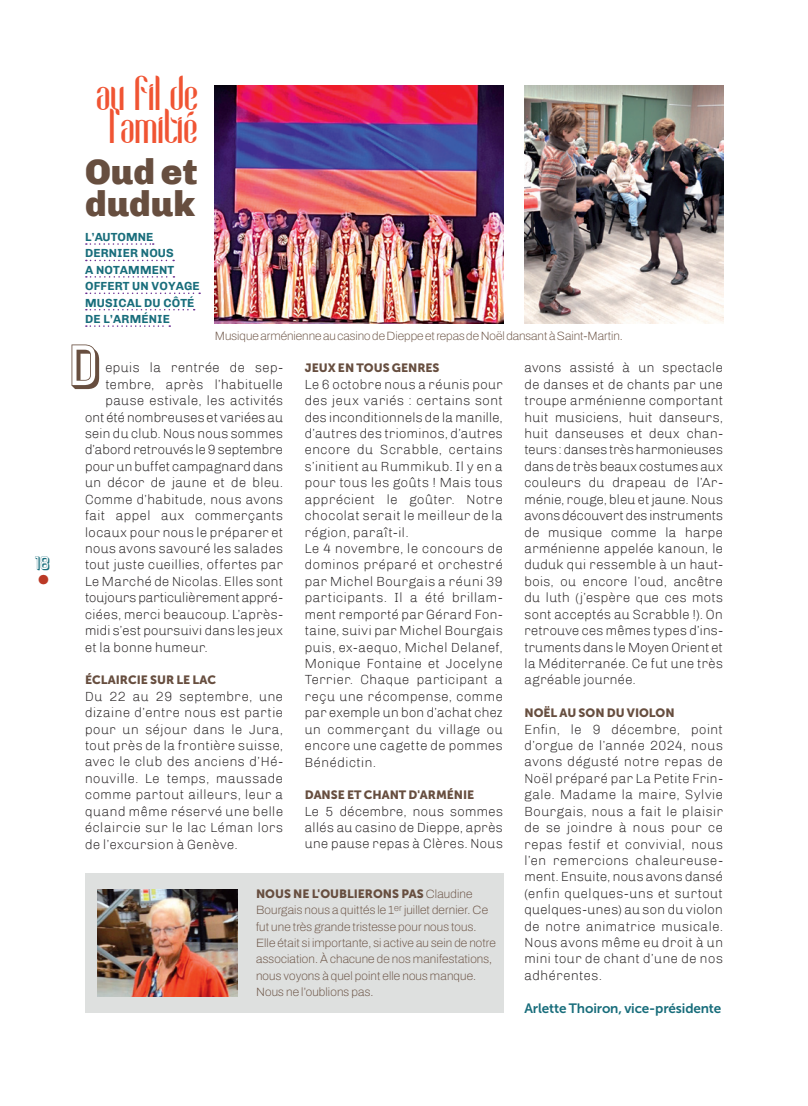
<style>
.page{position:relative;width:808px;height:1106px;background:#fff}
.page>*{position:absolute;margin:0;border:0;box-sizing:border-box;transform-origin:0 0}
.t1{font:67.5px "Forgotten Futurist Shadow";color:#674e3f}
.t2{font:700 39px/32.8px "Coco";letter-spacing:-.01em;color:#f05433;text-align:center}
.t3{font:900 36px/32.8px "Chivo";color:#674e3f}
.t4{font:800 30px "Gill Sans MT Pro";color:#bb3925}
.t5{font:21px "Forgotten Futurist Shadow";color:#186d7b}
.t6{font:300 13.5px/16.4px "Chivo";letter-spacing:.005em;color:#231f20;text-align:justify}
.t7{font:300 13.5px "Chivo";letter-spacing:-.025em;color:#231f20}
.t8{font:300 13.5px "Chivo";letter-spacing:-.02em;color:#231f20}
.t9{font:13.5px "Museo Sans 700";letter-spacing:-.01em;color:#186d7b}
.t10{font:100 12px/16.4px "Archivo";letter-spacing:.01em;color:#674e3f}
.t11{font:12px "Museo Sans 900";color:#674e3f}
.t12{font:700 12px/16.4px "Chivo";letter-spacing:.01em;color:#186d7b}
.s1{font-family:"Archivo";font-weight:100}
</style>
<div class="page">
<div style="left:85px;top:873px;width:418px;height:139px;background:#dee0df"></div>
<svg style="left:86px;top:243px;width:68px;height:2px"></svg>
<svg style="left:86px;top:260px;width:88px;height:1px"></svg>
<svg style="left:86px;top:276px;width:88px;height:2px"></svg>
<svg style="left:86px;top:292px;width:114px;height:2px"></svg>
<svg style="left:86px;top:309px;width:109px;height:1px"></svg>
<svg style="left:86px;top:325px;width:84px;height:2px"></svg>
<img style="left:524px;top:85px;width:199px;height:238px">
<img style="left:215px;top:85px;width:288px;height:238px">
<img style="left:97px;top:889px;width:140px;height:107px">
<h3 class="t5" style="left:35px;top:554px;width:17px">18</h3>
<h3 class="t4" style="left:37px;top:556px;width:14px">.</h3>
<h2 class="t2" style="left:97px;top:77px;width:103px">au fil de l'amitié</h2>
<h3 class="t3" style="left:85px;top:155px;width:114px">Oud et duduk</h3>
<p class="t12" style="left:85px;top:229px;width:116px">L’AUTOMNE<br>DERNIER NOUS<br>A NOTAMMENT<br>OFFERT UN VOYAGE<br>MUSICAL DU CÔTÉ<br>DE L’ARMÉNIE</p>
<h1 class="t1" style="left:70px;top:336px;width:33px">D</h1>
<p class="t10" style="left:215px;top:327px;width:409px">Musique arménienne au casino de Dieppe et repas de Noël dansant à Saint-Martin.</p>
<p class="t6" style="left:524px;top:360px;width:200px">avons assisté à un spectacle de danses et de chants par une troupe arménienne comportant huit musiciens, huit danseurs, huit danseuses et deux chan&shy;teurs : danses très harmonieuses dans de très beaux costumes aux couleurs du drapeau de l’Ar&shy;ménie, rouge, bleu et jaune. Nous avons découvert des instruments de musique comme la harpe arménienne appelée kanoun, le duduk qui ressemble à un haut&shy;bois, ou encore l’oud, ancêtre du luth (j’espère que ces mots sont acceptés au Scrabble !). On retrouve ces mêmes types d’ins&shy;truments dans le Moyen Orient et la Méditerranée. Ce fut une très agréable journée.</p>
<p class="t11" style="left:524px;top:706px;width:152px">NOËL AU SON DU VIOLON</p>
<p class="t6" style="left:524px;top:721px;width:200px">Enfin, le 9 décembre, point d’orgue de l’année 2024, nous avons dégusté notre repas de Noël préparé par La Petite Frin&shy;gale. Madame la maire, Sylvie Bourgais, nous a fait le plaisir de se joindre à nous pour ce repas festif et convivial, nous l’en remercions chaleureuse&shy;ment. Ensuite, nous avons dansé (enfin quelques-uns et surtout quelques-unes) au son du violon de notre animatrice musicale.<br>Nous avons même eu droit à un mini tour de chant d’une de nos adhérentes.</p>
<p class="t9" style="left:524px;top:1000px;width:198px">Arlette Thoiron, vice-présidente</p>
<p class="t6" style="left:105px;top:360px;width:180px">epuis la rentrée de sep-</p>
<p class="t6" style="left:105px;top:376px;width:180px">tembre, après l’habituelle</p>
<p class="t6" style="left:105px;top:392px;width:180px">pause estivale, les activités</p>
<p class="t8" style="left:85px;top:409px;width:200px">ont été nombreuses et variées au</p>
<p class="t6" style="left:85px;top:425px;width:200px">sein du club. Nous nous sommes</p>
<p class="t7" style="left:85px;top:442px;width:200px">d’abord retrouvés le 9 septembre</p>
<p class="t8" style="left:85px;top:458px;width:200px">pour un buffet campagnard dans</p>
<p class="t6" style="left:85px;top:474px;width:200px">un décor de jaune et de bleu.</p>
<p class="t6" style="left:85px;top:491px;width:200px">Comme d’habitude, nous avons</p>
<p class="t6" style="left:85px;top:507px;width:200px">fait appel aux commerçants</p>
<p class="t6" style="left:85px;top:524px;width:200px">locaux pour nous le préparer et</p>
<p class="t6" style="left:85px;top:540px;width:200px">nous avons savouré les salades</p>
<p class="t6" style="left:85px;top:557px;width:200px">tout juste cueillies, offertes par</p>
<p class="t6" style="left:85px;top:573px;width:200px">Le Marché de Nicolas. Elles sont</p>
<p class="t7" style="left:85px;top:590px;width:200px">toujours particulièrement appré-</p>
<p class="t6" style="left:85px;top:606px;width:200px">ciées, merci beaucoup. L’après-</p>
<p class="t6" style="left:85px;top:622px;width:200px">midi s’est poursuivi dans les jeux</p>
<p class="t6" style="left:85px;top:639px;width:125px">et la bonne humeur.</p>
<p class="t11" style="left:85px;top:673px;width:133px">ÉCLAIRCIE SUR LE LAC</p>
<p class="t6" style="left:85px;top:688px;width:200px">Du 22 au 29 septembre, une dizaine d’entre nous est partie pour un séjour dans le Jura, tout près de la frontière suisse, avec le club des anciens d’Hé&shy;nouville. Le temps, maussade comme partout ailleurs, leur a quand même réservé une belle éclaircie sur le lac Léman lors de l’excursion à Genève.</p>
<p class="t11" style="left:305px;top:361px;width:136px">JEUX EN TOUS GENRES</p>
<p class="t6" style="left:305px;top:376px;width:200px;text-align:left">Le 6 octobre nous a réunis pour des jeux variés : certains sont des inconditionnels de la manille, d’autres des triominos, d’autres encore du Scrabble, certains s’initient au Rummikub. Il y en a pour tous les goûts ! Mais tous apprécient le goûter. Notre chocolat serait le meilleur de la région, paraît-il.<br>Le 4 novembre, le concours de dominos préparé et orchestré par Michel Bourgais a réuni 39 participants. Il a été brillam&shy;ment remporté par Gérard Fon&shy;taine, suivi par Michel Bourgais puis, ex-aequo, Michel Delanef,<br>Monique Fontaine et Jocelyne<br>Terrier. Chaque participant a reçu une récompense, comme par exemple un bon d’achat chez un commerçant du village ou encore une cagette de pommes<br>Bénédictin.</p>
<p class="t11" style="left:305px;top:788px;width:171px">DANSE ET CHANT D'ARMÉNIE</p>
<p class="t6" style="left:305px;top:803px;width:200px">Le 5 décembre, nous sommes allés au casino de Dieppe, après une pause repas à Clères. Nous</p>
<p class="t11" style="left:256px;top:886px;width:218px">NOUS NE L'OUBLIERONS PAS <span class="s1">Claudine</span></p>
<p class="t10" style="left:256px;top:901px;width:241px">Bourgais nous a quittés le 1<sup>er</sup> juillet dernier. Ce fut une très grande tristesse pour nous tous.<br>Elle était si importante, si active au sein de notre association. À chacune de nos manifestations, nous voyons à quel point elle nous manque.<br>Nous ne l’oublions pas.</p>
</div>
